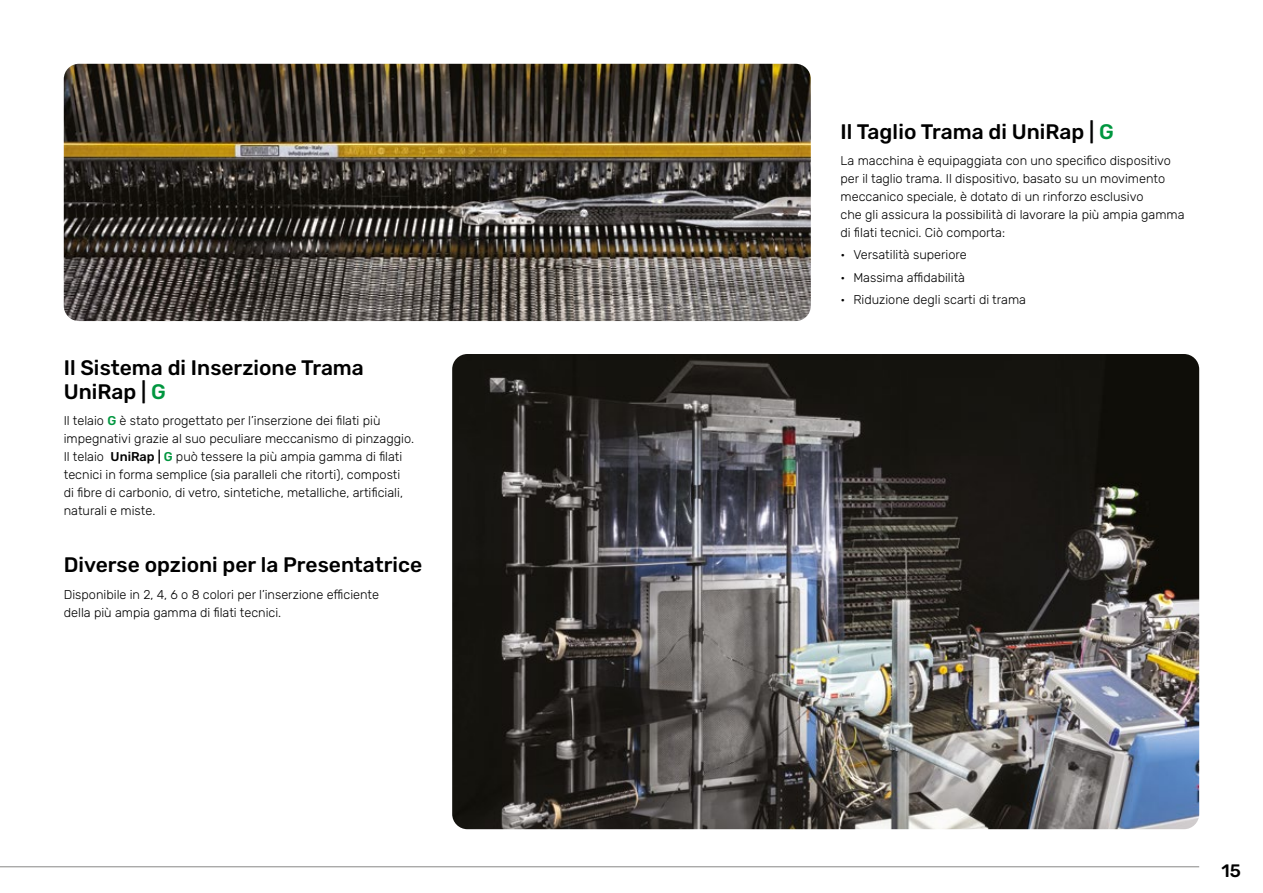
<style>
.page{position:relative;width:1263px;height:893px;background:#fff}
.page>*{position:absolute;margin:0;border:0;box-sizing:border-box;transform-origin:0 0}
.t1{font:500 21px/24px "Rubik";color:#000}
.t2{font:500 18px "Rubik";color:#000}
.t3{font:300 12.75px/18px "Rubik";color:#000}
.s1{color:#00963f}
.s2{font-weight:500;color:#00963f}
.s3{font-weight:500}
</style>
<div class="page">
<img style="left:452px;top:354px;width:747px;height:475px">
<img style="left:64px;top:64px;width:747px;height:257px">
<hr style="left:0;top:866px;width:1199px;height:1px;background:#878786">
<h1 class="t1" style="left:64px;top:356px;width:302px">Il Sistema di Inserzione Trama<br>UniRap | <span class="s1">G</span></h1>
<p class="t3" style="left:64px;top:412px;width:352px">Il telaio <span class="s2">G</span> è stato progettato per l’inserzione dei filati più impegnativi grazie al suo peculiare meccanismo di pinzaggio.<br>Il telaio <span class="s3">UniRap |</span> <span class="s2">G</span> può tessere la più ampia gamma di filati tecnici in forma semplice (sia paralleli che ritorti), composti<br>di fibre di carbonio, di vetro, sintetiche, metalliche, artificiali, naturali e miste.</p>
<h1 class="t1" style="left:64px;top:554px;width:360px">Diverse opzioni per la Presentatrice</h1>
<p class="t3" style="left:64px;top:586px;width:317px">Disponibile in 2, 4, 6 o 8 colori per l’inserzione efficiente della più ampia gamma di filati tecnici.</p>
<h1 class="t1" style="left:840px;top:120px;width:275px">Il Taglio Trama di UniRap | <span class="s1">G</span></h1>
<p class="t3" style="left:840px;top:152px;width:345px">La macchina è equipaggiata con uno specifico dispositivo per il taglio trama. Il dispositivo, basato su un movimento meccanico speciale, è dotato di un rinforzo esclusivo<br>che gli assicura la possibilità di lavorare la più ampia gamma di filati tecnici. Ciò comporta:</p>
<p class="t3" style="left:840px;top:246px;width:128px">• Versatilità superiore</p>
<p class="t3" style="left:840px;top:269px;width:126px">• Massima affidabilità</p>
<p class="t3" style="left:840px;top:291px;width:187px">• Riduzione degli scarti di trama</p>
<h2 class="t2" style="left:1221px;top:861px;width:21px">15</h2>
</div>
